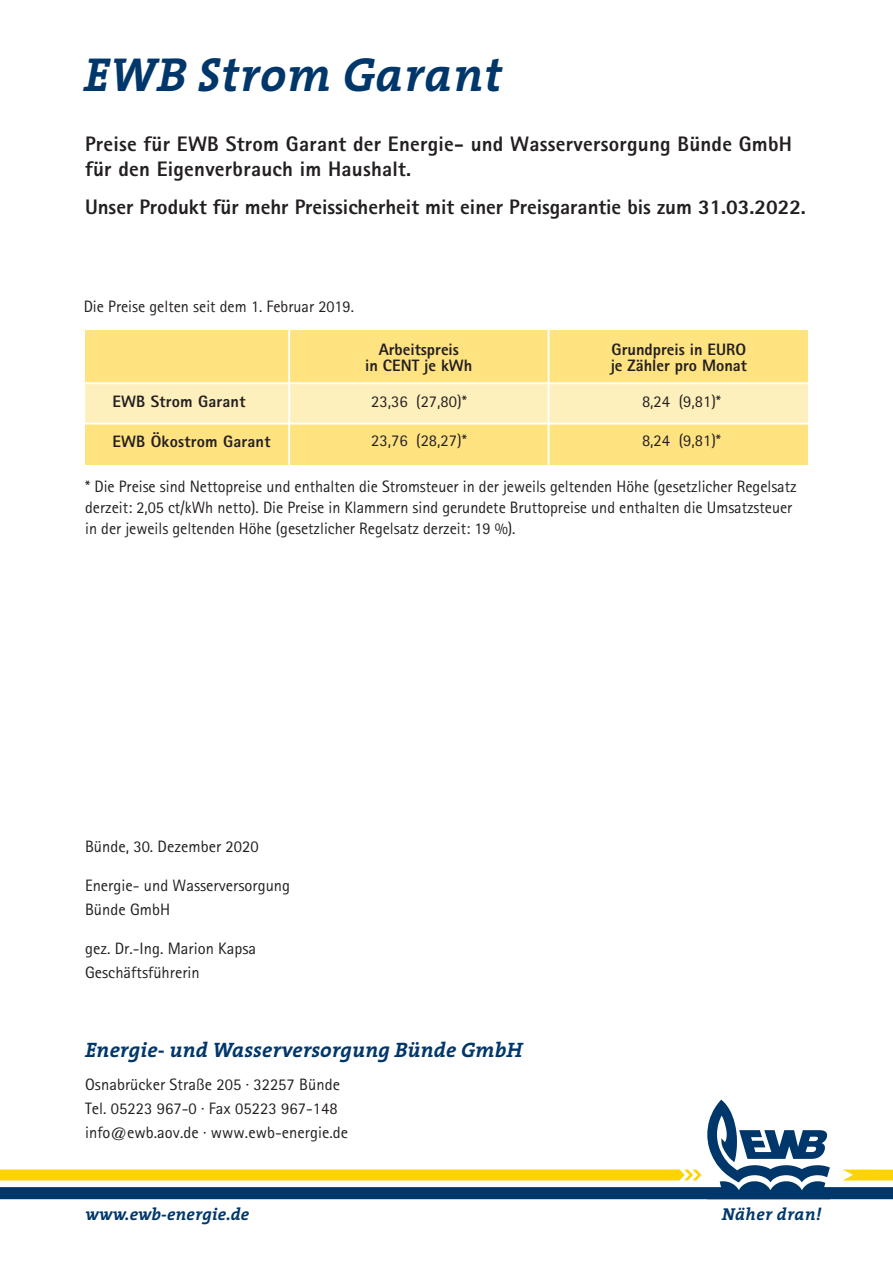
<style>
.page{position:relative;width:893px;height:1263px;background:#fff}
.page>*{position:absolute;margin:0;border:0;box-sizing:border-box;transform-origin:0 0}
.t1{font:italic 700 48px "The Serif";letter-spacing:.01em;color:#00376b}
.t2{font:800 21px/25.5px "AT Rotis Sans Serif";letter-spacing:.01em;color:#231f20}
.t3{font:italic 700 21px "The Serif";letter-spacing:.005em;color:#00376b}
.t4{font:italic 700 17.25px "The Serif";letter-spacing:.005em;color:#00376b}
.t5{font:italic 700 17.25px "The Serif";letter-spacing:.025em;color:#00376b}
.t6{font:16.5px/24px "AT Rotis Sans Serif";color:#231f20}
.t7{font:800 16.5px/16.5px "AT Rotis Sans Serif";color:#231f20;text-align:center}
</style>
<div class="page">
<svg style="left:0;top:1100px;width:893px;height:99px"></svg>
<div style="left:85px;top:383px;width:723px;height:41px;background:#fef0bd"></div>
<div style="left:85px;top:330px;width:723px;height:53px;background:#ffe380"></div>
<div style="left:85px;top:424px;width:722px;height:40px;background:#ffe380"></div>
<hr style="left:288px;top:327px;width:2px;height:142px;background:#fff">
<hr style="left:82px;top:382px;width:730px;height:2px;background:#fff">
<hr style="left:82px;top:423px;width:730px;height:1px;background:#fff">
<hr style="left:548px;top:327px;width:1px;height:142px;background:#fff">
<h1 class="t1" style="left:84px;top:34px;width:420px">EWB Strom Garant</h1>
<p class="t2" style="left:85px;top:130px;width:708px">Preise für EWB Strom Garant der Energie- und Wasserversorgung Bünde GmbH für den Eigenverbrauch im Haushalt.</p>
<p class="t2" style="left:85px;top:194px;width:722px">Unser Produkt für mehr Preissicherheit mit einer Preisgarantie bis zum 31.03.2022.</p>
<p class="t6" style="left:84px;top:294px;width:272px">Die Preise gelten seit dem 1. Februar 2019.</p>
<p class="t7" style="left:365px;top:341px;width:109px">Arbeitspreis<br>in CENT je kWh</p>
<p class="t7" style="left:611px;top:341px;width:138px;text-align:left">Grundpreis in EURO je Zähler pro Monat</p>
<p class="t6" style="left:371px;top:389px;width:97px">23,36 (27,80)*</p>
<p class="t6" style="left:642px;top:389px;width:81px">8,24 (9,81)*</p>
<p class="t6" style="left:642px;top:429px;width:81px">8,24 (9,81)*</p>
<p class="t7" style="left:112px;top:393px;width:135px">EWB Strom Garant</p>
<p class="t7" style="left:112px;top:433px;width:160px">EWB Ökostrom Garant</p>
<p class="t6" style="left:371px;top:429px;width:97px">23,76 (28,27)*</p>
<p class="t6" style="left:85px;top:476px;width:713px;line-height:21px">* Die Preise sind Nettopreise und enthalten die Stromsteuer in der jeweils geltenden Höhe (gesetzlicher Regelsatz derzeit: 2,05 ct/kWh netto). Die Preise in Klammern sind gerundete Bruttopreise und enthalten die Umsatzsteuer in der jeweils geltenden Höhe (gesetzlicher Regelsatz derzeit: 19 %).</p>
<p class="t6" style="left:85px;top:834px;width:175px">Bünde, 30. Dezember 2020</p>
<p class="t6" style="left:85px;top:873px;width:207px">Energie- und Wasserversorgung<br>Bünde GmbH</p>
<p class="t6" style="left:85px;top:936px;width:173px">gez. Dr.-Ing. Marion Kapsa<br>Geschäftsführerin</p>
<p class="t3" style="left:85px;top:1032px;width:439px">Energie- und Wasserversorgung Bünde GmbH</p>
<p class="t6" style="left:85px;top:1072px;width:265px">Osnabrücker Straße 205 · 32257 Bünde<br>Tel. 05223 967-0 · Fax 05223 967-148 info@ewb.aov.de · www.ewb-energie.de</p>
<p class="t4" style="left:85px;top:1200px;width:166px">www.ewb-energie.de</p>
<p class="t5" style="left:722px;top:1200px;width:101px">Näher dran!</p>
</div>
